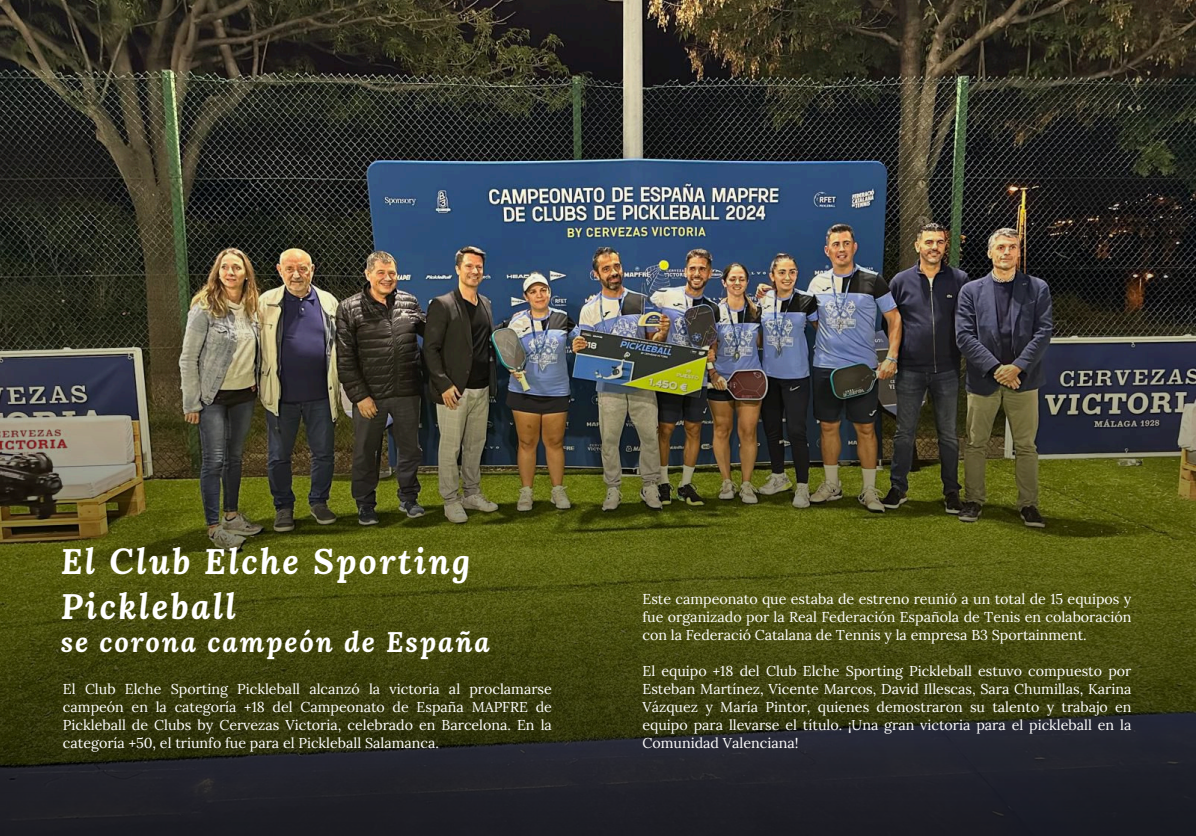
<style>
.page{position:relative;width:1196px;height:836px;background:#fff}
.page>*{position:absolute;margin:0;border:0;box-sizing:border-box;transform-origin:0 0}
.t1{font:italic 700 35.1px/45px "Lora";letter-spacing:.065em;color:#fff}
.t2{font:italic 700 28.1px "Lora";letter-spacing:.065em;color:#fff}
.t3{font:14.2px/18px "Lora";color:#fff;text-align:justify}
</style>
<div class="page">
<img style="left:0;top:0;width:1196px;height:38px">
<img style="left:0;top:38px;width:1196px;height:797px">
<p class="t1" style="left:61px;top:538px;width:411px">El Club Elche Sporting<br>Pickleball</p>
<h1 class="t2" style="left:61px;top:623px;width:430px">se corona campeón de España</h1>
<p class="t3" style="left:63px;top:679px;width:490px">El Club Elche Sporting Pickleball alcanzó la victoria al proclamarse campeón en la categoría +18 del Campeonato de España MAPFRE de Pickleball de Clubs by Cervezas Victoria, celebrado en Barcelona. En la categoría +50, el triunfo fue para el Pickleball Salamanca.</p>
<h2 class="t3" style="left:642px;top:589px;width:490px">Este campeonato que estaba de estreno reunió a un total de 15 equipos y fue organizado por la Real Federación Española de Tenis en colaboración con la Federació Catalana de Tennis y la empresa B3 Sportainment.</h2>
<p class="t3" style="left:642px;top:661px;width:490px">El equipo +18 del Club Elche Sporting Pickleball estuvo compuesto por Esteban Martínez, Vicente Marcos, David Illescas, Sara Chumillas, Karina Vázquez y María Pintor, quienes demostraron su talento y trabajo en equipo para llevarse el título. ¡Una gran victoria para el pickleball en la Comunidad Valenciana!</p>
</div>
